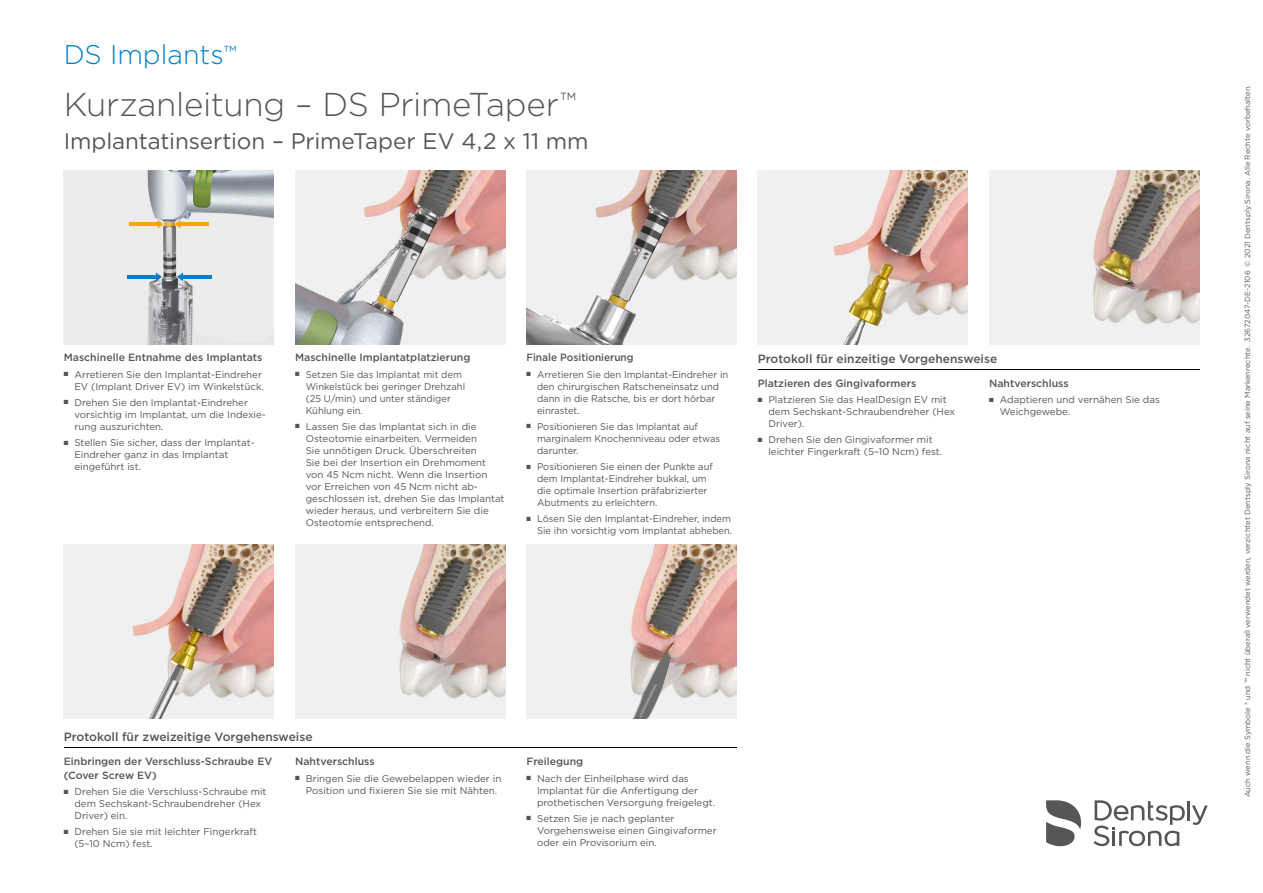
<style>
.page{position:relative;width:1263px;height:893px;background:#fff}
.page>*{position:absolute;margin:0;border:0;box-sizing:border-box;transform-origin:0 0}
.t1{font:300 33px "Gotham";letter-spacing:-.01em;color:#565655}
.t2{font:300 27px "Gotham";color:#007fc8}
.t3{font:22.5px "Gotham";letter-spacing:-.005em;color:#565655}
.t4{font:500 12px "Gotham";color:#565655}
.t5{font:500 10.5px/13.5px "Gotham";color:#565655}
.t6{font:500 10.5px "Gotham";color:#565655;scale:.96 1}
.t7{font:9.75px/12px "Gotham";color:#565655}
.t8{font:9.75px/12px "Gotham";color:#565655;scale:.96 1}
.t9{font:7.5px "Gotham";color:#565655}
</style>
<div class="page">
<hr style="left:1187px;top:801px;width:3px;height:19px;background:#565655">
<svg style="left:1192px;top:805px;width:16px;height:20px"></svg>
<svg style="left:1093px;top:800px;width:92px;height:46px"></svg>
<svg style="left:1046px;top:800px;width:35px;height:46px"></svg>
<img style="left:295px;top:544px;width:210px;height:175px">
<img style="left:526px;top:170px;width:210px;height:174px">
<img style="left:64px;top:544px;width:210px;height:175px">
<img style="left:526px;top:544px;width:210px;height:175px">
<img style="left:295px;top:170px;width:210px;height:174px">
<img style="left:989px;top:170px;width:210px;height:174px">
<img style="left:64px;top:170px;width:210px;height:174px">
<div style="left:758px;top:170px;width:210px;height:174px;background:#f1f1f1"></div>
<img style="left:833px;top:170px;width:135px;height:174px">
<hr style="left:758px;top:369px;width:441px;height:1px;background:#000">
<hr style="left:64px;top:747px;width:672px;height:1px;background:#000">
<hr style="left:127px;top:275px;width:30px;height:3px;background:#007fc8">
<svg style="left:156px;top:273px;width:6px;height:8px"></svg>
<hr style="left:182px;top:275px;width:30px;height:3px;background:#007fc8">
<svg style="left:177px;top:273px;width:6px;height:8px"></svg>
<hr style="left:129px;top:223px;width:30px;height:3px;background:#f7a500">
<svg style="left:158px;top:220px;width:5px;height:9px"></svg>
<hr style="left:179px;top:223px;width:30px;height:3px;background:#f7a500">
<svg style="left:175px;top:220px;width:5px;height:9px"></svg>
<h2 class="t2" style="left:64px;top:37px;width:174px">DS Implants<sup>™</sup></h2>
<h1 class="t1" style="left:64px;top:83px;width:514px">Kurzanleitung – DS PrimeTaper<sup>™</sup></h1>
<h3 class="t3" style="left:64px;top:127px;width:526px">Implantatinsertion – PrimeTaper EV 4,2 x 11 mm</h3>
<p class="t5" style="left:64px;top:351px;width:200px">Maschinelle Entnahme des Implantats</p>
<p class="t7" style="left:64px;top:368px;width:202px;text-align:right">■ Arretieren Sie den Implantat-Eindreher<br>EV (Implant Driver EV) im Winkelstück.</p>
<p class="t7" style="left:74px;top:396px;width:193px;text-indent:-11px">■ Drehen Sie den Implantat-Eindreher vorsichtig im Implantat, um die Indexie&shy;rung auszurichten.</p>
<p class="t7" style="left:74px;top:436px;width:182px;text-indent:-11px">■ Stellen Sie sicher, dass der Implantat-<br>Eindreher ganz in das Implantat eingeführt ist.</p>
<p class="t5" style="left:295px;top:351px;width:177px">Maschinelle Implantatplatzierung</p>
<p class="t8" style="left:306px;top:368px;width:167px;text-indent:-11px">■ Setzen Sie das Implantat mit dem<br>Winkelstück bei geringer Drehzahl (25 U/min) und unter ständiger<br>Kühlung ein.</p>
<p class="t7" style="left:306px;top:420px;width:200px;text-indent:-11px">■ Lassen Sie das Implantat sich in die Osteotomie einarbeiten. Vermeiden<br>Sie unnötigen Druck. Überschreiten<br>Sie bei der Insertion ein Drehmoment von 45 Ncm nicht. Wenn die Insertion vor Erreichen von 45 Ncm nicht ab&shy;geschlossen ist, drehen Sie das Implantat wieder heraus, und verbreitern Sie die Osteotomie entsprechend.</p>
<p class="t6" style="left:526px;top:351px;width:113px">Finale Positionierung</p>
<p class="t8" style="left:537px;top:368px;width:201px;text-indent:-11px">■ Arretieren Sie den Implantat-Eindreher in den chirurgischen Ratscheneinsatz und dann in die Ratsche, bis er dort hörbar einrastet.</p>
<p class="t8" style="left:537px;top:420px;width:192px;text-indent:-11px">■ Positionieren Sie das Implantat auf marginalem Knochenniveau oder etwas darunter.</p>
<p class="t8" style="left:537px;top:460px;width:185px;text-indent:-11px">■ Positionieren Sie einen der Punkte auf dem Implantat-Eindreher bukkal, um die optimale Insertion präfabrizierter Abutments zu erleichtern.</p>
<p class="t8" style="left:526px;top:513px;width:216px;text-align:right">■ Lösen Sie den Implantat-Eindreher, indem<br>Sie ihn vorsichtig vom Implantat abheben.</p>
<p class="t4" style="left:758px;top:350px;width:241px">Protokoll fü r einzeitige Vorgehensweise</p>
<p class="t5" style="left:758px;top:376px;width:160px">Platzieren des Gingivaformers</p>
<p class="t7" style="left:768px;top:393px;width:188px;text-indent:-11px">■ Platzieren Sie das HealDesign EV mit dem Sechskant-Schraubendreher (Hex<br>Driver).</p>
<p class="t7" style="left:768px;top:434px;width:175px;text-indent:-11px">■ Drehen Sie den Gingivaformer mit leichter Fingerkraft (5–10 Ncm) fest.</p>
<p class="t5" style="left:989px;top:376px;width:81px">Nahtverschluss</p>
<p class="t7" style="left:1000px;top:393px;width:162px;text-indent:-11px">■ Adaptieren und vernähen Sie das<br>Weichgewebe.</p>
<p class="t4" style="left:64px;top:729px;width:250px">Protokoll fü r zweizeitige Vorgehensweise</p>
<p class="t5" style="left:64px;top:755px;width:210px">Einbringen der Verschluss-Schraube EV (Cover Screw EV)</p>
<p class="t7" style="left:74px;top:785px;width:194px;text-indent:-11px">■ Drehen Sie die Verschluss-Schraube mit dem Sechskant-Schraubendreher (Hex<br>Driver) ein.</p>
<p class="t7" style="left:74px;top:826px;width:184px;text-indent:-11px">■ Drehen Sie sie mit leichter Fingerkraft (5–10 Ncm) fest.</p>
<p class="t5" style="left:295px;top:755px;width:81px">Nahtverschluss</p>
<p class="t7" style="left:306px;top:772px;width:197px;text-indent:-11px">■ Bringen Sie die Gewebelappen wieder in<br>Position und fixieren Sie sie mit Nähten.</p>
<p class="t5" style="left:526px;top:755px;width:58px">Freilegung</p>
<p class="t7" style="left:537px;top:772px;width:180px;text-indent:-11px">■ Nach der Einheilphase wird das<br>Implantat für die Anfertigung der prothetischen Versorgung freigelegt.</p>
<p class="t7" style="left:537px;top:812px;width:181px;text-indent:-11px">■ Setzen Sie je nach geplanter<br>Vorgehensweise einen Gingivaformer oder ein Provisorium ein.</p>
<p class="t9" style="left:1243px;top:797px;width:714px;rotate:-90deg">Auch wenn die Symbole ® und ™ nicht überall verwendet werden, verzichtet Dentsply Sirona nicht auf seine Markenrechte. 32672047-DE-2106 © 2021 Dentsply Sirona. Alle Rechte vorbehalten.</p>
</div>
